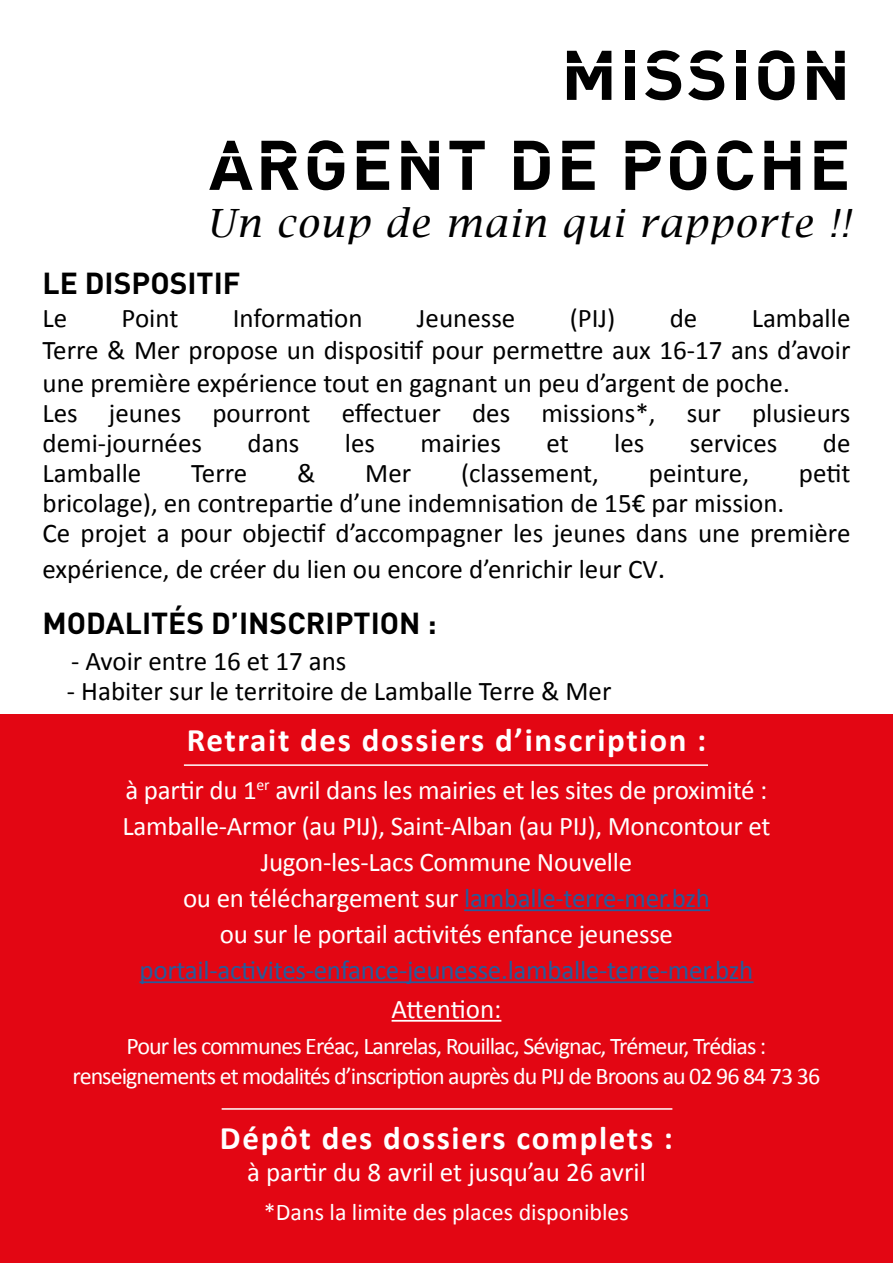
<style>
.page{position:relative;width:893px;height:1263px;background:#fff}
.page>*{position:absolute;margin:0;border:0;box-sizing:border-box;transform-origin:0 0}
.t1{font:700 69px/90px "DIN";letter-spacing:.04em;color:#000;text-align:right}
.t2{font:italic 39px "Lucida Bright";letter-spacing:.04em;color:#000}
.t3{font:700 33px "Calibri";letter-spacing:.05em;color:#fff}
.t4{font:700 30px "DIN";color:#000}
.t5{font:27px/31.2px "Calibri";color:#000}
.t6{font:27px/36px "Calibri";letter-spacing:-.01em;color:#fff;text-align:center}
.t7{font:27px "Calibri";letter-spacing:-.01em;color:#275b9b}
.t8{font:24px/30px "Calibri";letter-spacing:-.04em;color:#fff;text-align:center}
.t9{font:24px "Calibri";color:#fff}
.s1{font-size:30px}
.s2{color:#275b9b}
</style>
<div class="page">
<div style="left:0;top:714px;width:893px;height:549px;background:#e30613"></div>
<hr style="left:464px;top:909px;width:246px;height:2px;background:#275b9b">
<hr style="left:139px;top:981px;width:614px;height:2px;background:#275b9b">
<hr style="left:392px;top:1020px;width:109px;height:2px;background:#fff">
<hr style="left:222px;top:1108px;width:450px;height:2px;background:#fff">
<hr style="left:184px;top:764px;width:524px;height:2px;background:#fff">
<h1 class="t1" style="left:209px;top:27px;width:643px">MISSION<br>ARGENT DE POCHE</h1>
<h2 class="t2" style="left:206px;top:200px;width:645px">Un coup de main qui rapporte !!</h2>
<p class="t4" style="left:43px;top:264px;width:200px">LE DISPOSITIF</p>
<p class="t5" style="left:43px;top:302px;width:26px">Le</p>
<p class="t5" style="left:122px;top:302px;width:58px">Point</p>
<p class="t5" style="left:233px;top:302px;width:131px">Information</p>
<p class="t5" style="left:417px;top:302px;width:100px">Jeunesse</p>
<p class="t5" style="left:570px;top:302px;width:47px">(PIJ)</p>
<p class="t5" style="left:670px;top:302px;width:29px">de</p>
<p class="t5" style="left:43px;top:302px;width:809px;text-indent:709px">Lamballe Terre &amp; Mer propose un dispositif pour permettre aux 16-17 ans d’avoir une première expérience tout en gagnant un peu d’argent de poche.<br>Les jeunes pourront effectuer des missions*, sur plusieurs demi-journées</p>
<p class="t5" style="left:248px;top:427px;width:53px">dans</p>
<p class="t5" style="left:345px;top:427px;width:32px">les</p>
<p class="t5" style="left:421px;top:427px;width:82px">mairies</p>
<p class="t5" style="left:546px;top:427px;width:24px">et</p>
<p class="t5" style="left:614px;top:427px;width:32px">les</p>
<p class="t5" style="left:690px;top:427px;width:89px">services</p>
<p class="t5" style="left:823px;top:427px;width:29px">de</p>
<p class="t5" style="left:43px;top:457px;width:100px">Lamballe</p>
<p class="t5" style="left:191px;top:457px;width:58px">Terre</p>
<p class="t5" style="left:297px;top:457px;width:20px">&amp;</p>
<p class="t5" style="left:365px;top:457px;width:47px">Mer</p>
<p class="t5" style="left:461px;top:457px;width:140px">(classement,</p>
<p class="t5" style="left:649px;top:457px;width:102px">peinture,</p>
<p class="t5" style="left:799px;top:457px;width:53px">petit</p>
<p class="t5" style="left:43px;top:488px;width:809px;line-height:30px">bricolage), en contrepartie d’une indemnisation de 15€ par mission.<br>Ce projet a pour objectif d’accompagner les jeunes dans une première</p>
<p class="t5" style="left:43px;top:553px;width:624px">expérience, de créer du lien ou encore d’enrichir leur CV<span class="s1">.</span></p>
<p class="t4" style="left:43px;top:603px;width:396px">MODALITÉS D’INSCRIPTION :</p>
<p class="t5" style="left:71px;top:645px;width:277px">- Avoir entre 16 et 17 ans</p>
<p class="t5" style="left:67px;top:675px;width:546px">- Habiter sur le territoire de Lamballe Terre &amp; Mer</p>
<p class="t3" style="left:187px;top:719px;width:521px">Retrait des dossiers d’inscription :</p>
<p class="t6" style="left:122px;top:772px;width:650px">à partir du 1<sup>er</sup> avril dans les mairies et les sites de proximité :<br>Lamballe-Armor (au PIJ), Saint-Alban (au PIJ), Moncontour et Jugon-les-Lacs Commune Nouvelle<br>ou en téléchargement sur <span class="s2">lamballe-terre-mer.bzh<br></span>ou sur le portail activités enfance jeunesse</p>
<p class="t7" style="left:139px;top:953px;width:615px">portail-activites-enfance-jeunesse.lamballe-terre-mer.bzh</p>
<p class="t6" style="left:392px;top:991px;width:111px">Attention:</p>
<p class="t8" style="left:73px;top:1031px;width:749px">Pour les communes Eréac, Lanrelas, Rouillac, Sévignac, Trémeur, Trédias : renseignements et modalités d’inscription auprès du PIJ de Broons au 02 96 84 73 36</p>
<p class="t3" style="left:220px;top:1117px;width:455px">Dépôt des dossiers complets :</p>
<p class="t6" style="left:247px;top:1154px;width:400px">à partir du 8 avril et jusqu’au 26 avril</p>
<p class="t9" style="left:264px;top:1197px;width:367px">*Dans la limite des places disponibles</p>
</div>
